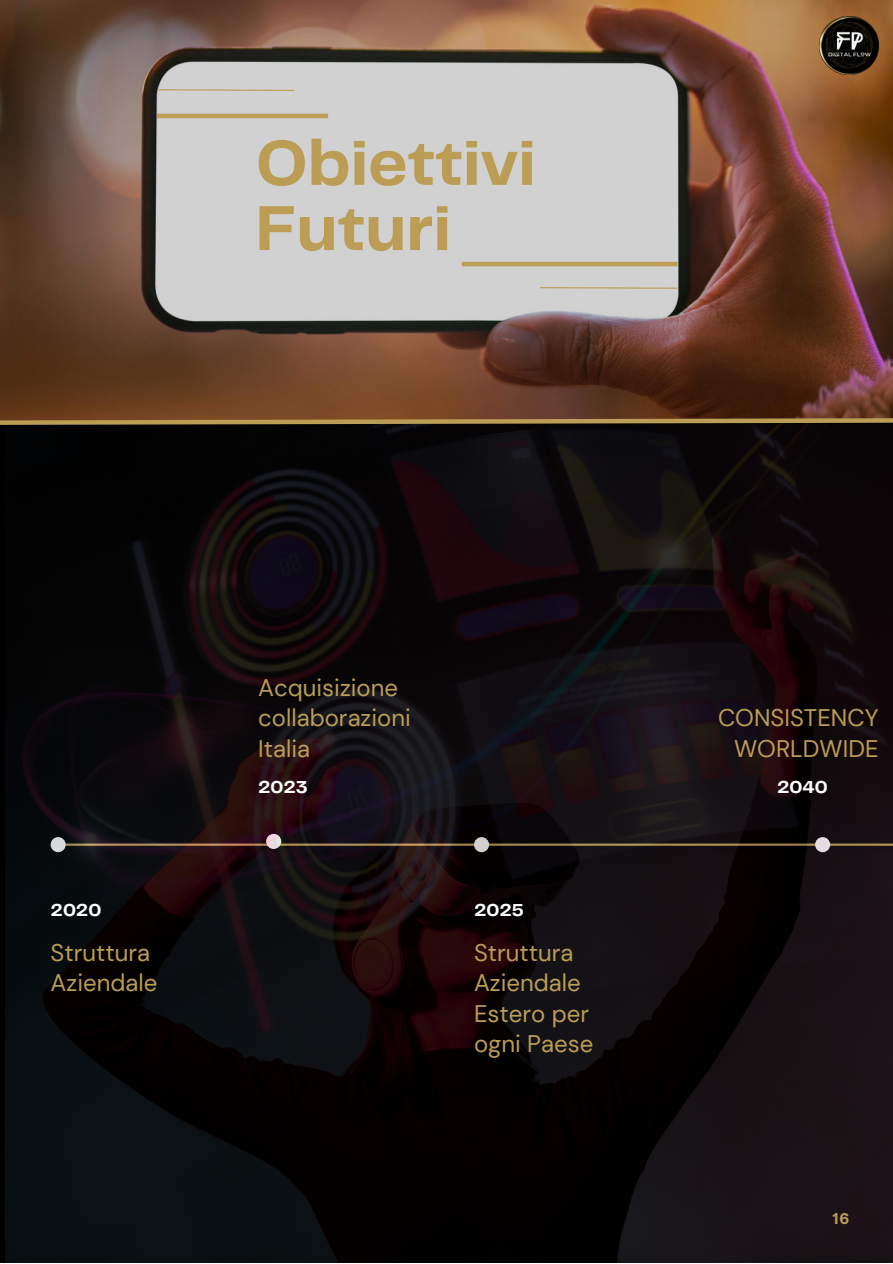
<style>
.page{position:relative;width:893px;height:1264px;background:#fff}
.page>*{position:absolute;margin:0;border:0;box-sizing:border-box;transform-origin:0 0}
.t1{font:700 66px/65.2px "Telegraf";color:#bb9d55}
.t2{font:24px/30.3px "DM Sans";color:#bb9d55}
.t3{font:700 18px "Telegraf";color:#fff}
.t4{font:700 15px "Inter";color:#bb9d55}
</style>
<div class="page">
<img style="left:0;top:0;width:892px;height:416px">
<img style="left:819px;top:16px;width:59px;height:58px">
<hr style="left:157px;top:114px;width:171px;height:4px;background:#bb9d55">
<hr style="left:462px;top:262px;width:215px;height:4px;background:#bb9d55">
<svg style="left:156px;top:89px;width:139px;height:2px"></svg>
<svg style="left:539px;top:286px;width:139px;height:3px"></svg>
<img style="left:5px;top:427px;width:887px;height:835px">
<svg style="left:0;top:416px;width:892px;height:11px;background:#6e532e"></svg>
<p class="t1" style="left:256px;top:134px;width:281px">Obiettivi<br>Futuri</p>
<p class="t3" style="left:51px;top:902px;width:52px">2020</p>
<p class="t2" style="left:51px;top:937px;width:108px">Struttura<br>Aziendale</p>
<p class="t2" style="left:258px;top:672px;width:154px">Acquisizione collaborazioni<br>Italia</p>
<p class="t3" style="left:258px;top:779px;width:51px">2023</p>
<p class="t3" style="left:474px;top:902px;width:51px">2025</p>
<p class="t2" style="left:474px;top:937px;width:121px">Struttura<br>Aziendale<br>Estero per ogni Paese</p>
<p class="t2" style="left:718px;top:703px;width:162px;text-align:right">CONSISTENCY<br>WORLDWIDE</p>
<p class="t3" style="left:777px;top:779px;width:52px">2040</p>
<p class="t4" style="left:832px;top:1209px;width:18px">16</p>
</div>
